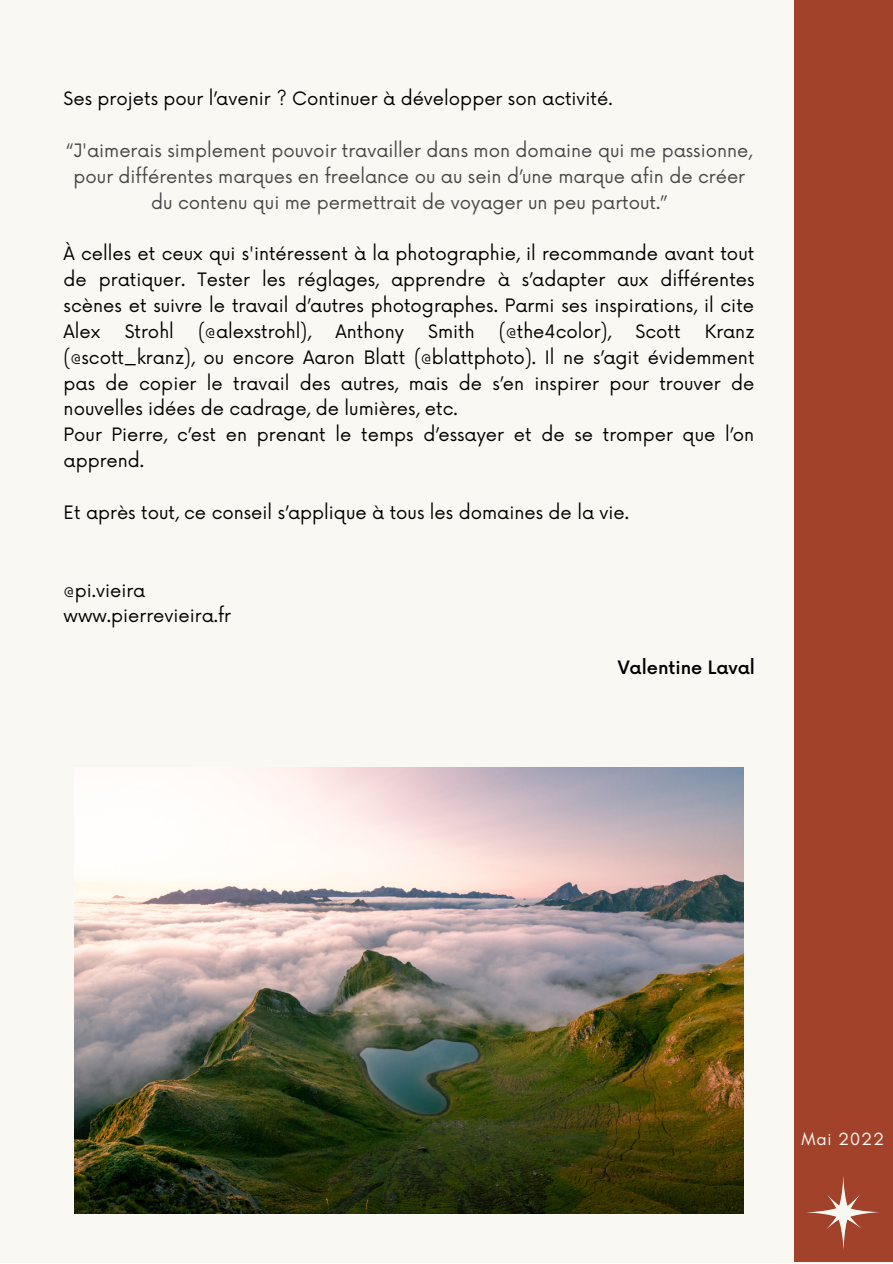
<style>
.page{position:relative;width:893px;height:1264px;background:#fff}
.page>*{position:absolute;margin:0;border:0;box-sizing:border-box;transform-origin:0 0}
.t1{font:18px/25.8px "Now";color:#000}
.t2{font:18px/25.8px "Now";color:#474747;text-align:center}
.t3{font:500 18px "Now";color:#000}
.t4{font:18px "Glacial Indifference";letter-spacing:.05em;color:#f9f8f3}
</style>
<div class="page">
<div style="left:0;top:0;width:892px;height:1262px;background:#f9f8f3"></div>
<div style="left:794px;top:0;width:98px;height:1262px;background:#a2422a"></div>
<img style="left:806px;top:1176px;width:73px;height:74px">
<img style="left:75px;top:767px;width:669px;height:446px">
<p class="t1" style="left:64px;top:87px;width:550px">Ses projets pour l’avenir ? Continuer à développer son activité.</p>
<p class="t2" style="left:66px;top:138px;width:687px">“J'aimerais simplement pouvoir travailler dans mon domaine qui me passionne, pour différentes marques en freelance ou au sein d’une marque afin de créer du contenu qui me permettrait de voyager un peu partout.”</p>
<p class="t1" style="left:64px;top:242px;width:692px;text-align:justify">À celles et ceux qui s'intéressent à la photographie, il recommande avant tout de pratiquer. Tester les réglages, apprendre à s’adapter aux différentes scènes et suivre le travail d’autres photographes. Parmi ses inspirations, il cite Alex</p>
<p class="t1" style="left:125px;top:319px;width:51px">Strohl</p>
<p class="t1" style="left:198px;top:319px;width:114px">(@alexstrohl),</p>
<p class="t1" style="left:335px;top:319px;width:70px">Anthony</p>
<p class="t1" style="left:428px;top:319px;width:48px">Smith</p>
<p class="t1" style="left:499px;top:319px;width:114px">(@the4color),</p>
<p class="t1" style="left:635px;top:319px;width:46px">Scott</p>
<p class="t1" style="left:64px;top:319px;width:692px;text-indent:641px">Kranz (@scott_kranz), ou encore Aaron Blatt (@blattphoto). Il ne s’agit évidemment pas de copier le travail des autres, mais de s’en inspirer pour trouver de nouvelles idées de cadrage, de lumières, etc.<br>Pour Pierre, c’est en prenant le temps d’essayer et de se tromper que l’on apprend.</p>
<p class="t1" style="left:64px;top:500px;width:567px">Et après tout, ce conseil s’applique à tous les domaines de la vie.</p>
<p class="t1" style="left:64px;top:578px;width:169px">@pi.vieira www.pierrevieira.fr</p>
<p class="t3" style="left:617px;top:658px;width:139px">Valentine Laval</p>
<p class="t4" style="left:801px;top:1127px;width:84px">Mai 2022</p>
</div>
